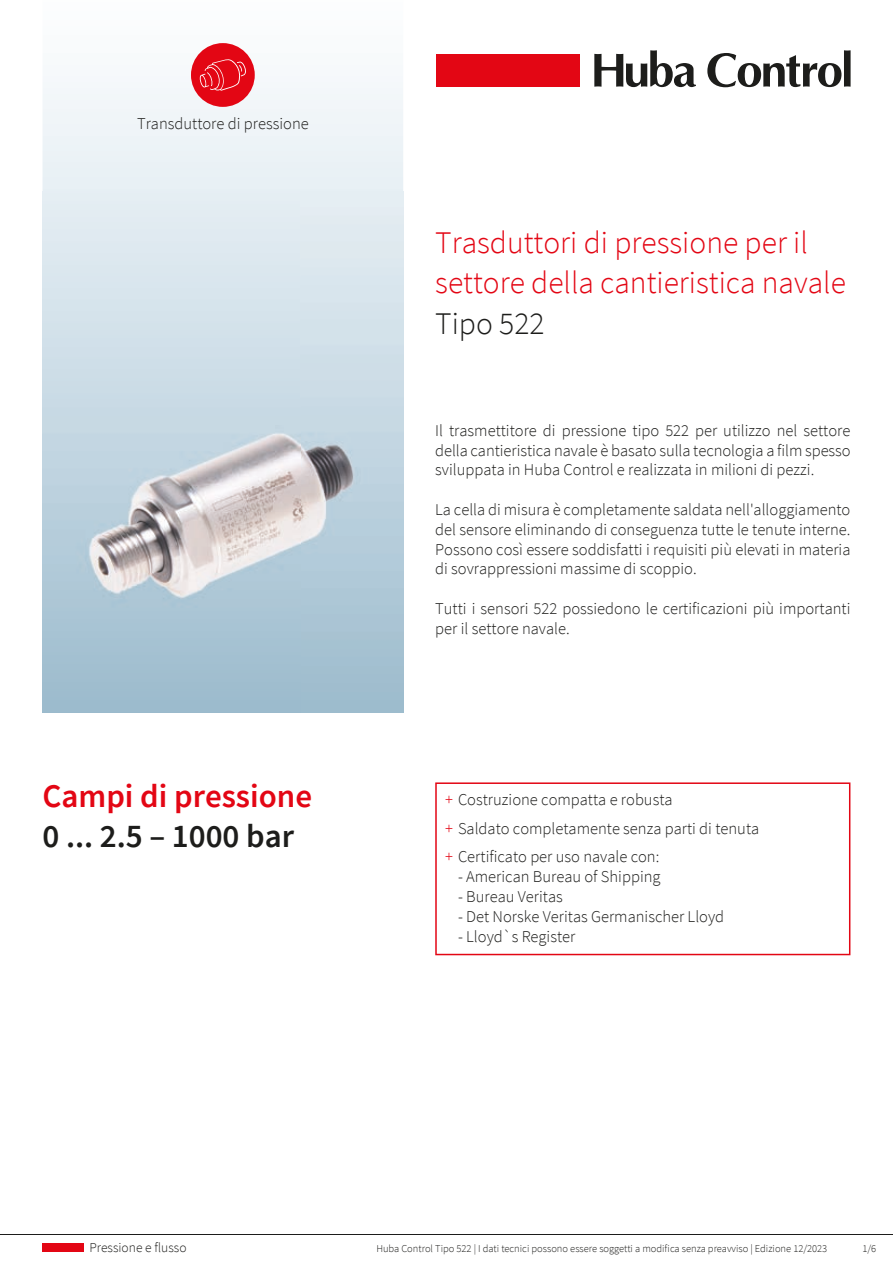
<style>
.page{position:relative;width:893px;height:1263px;background:#fff}
.page>*{position:absolute;margin:0;border:0;box-sizing:border-box;transform-origin:0 0}
.t1{font:600 33px "Source Sans Pro";color:#e30614}
.t2{font:600 33px "Source Sans Pro";color:#1d1d1b}
.t3{font:300 31.5px/40.5px "Source Sans Pro";color:#e30614}
.t4{font:300 31.5px "Source Sans Pro";color:#1d1d1b}
.t5{font:300 16.5px/19.8px "Source Sans Pro";color:#1d1d1b;text-align:justify}
.t6{font:300 13.5px "Source Sans Pro";color:#1d1d1b}
.t7{font:300 10.5px "Source Sans Pro";color:#1d1d1b}
.s1{color:#e30614}
</style>
<div class="page">
<hr style="left:0;top:1234px;width:893px;height:1px;background:#1d1d1b">
<div style="left:43px;top:1243px;width:41px;height:9px;background:#e30614"></div>
<div style="left:436px;top:54px;width:144px;height:33px;background:#e30614"></div>
<svg style="left:594px;top:50px;width:102px;height:37px"></svg>
<svg style="left:707px;top:50px;width:144px;height:37px"></svg>
<svg style="left:43px;top:43px;width:360px;height:148px"></svg>
<img style="left:43px;top:191px;width:360px;height:522px">
<div style="left:191px;top:43px;width:64px;height:64px;background:#e30614;border-radius:50%"></div>
<svg style="left:200px;top:59px;width:46px;height:32px"></svg>
<svg style="left:435px;top:782px;width:415px;height:173px"></svg>
<p class="t5" style="left:137px;top:114px;width:173px">Transduttore di pressione</p>
<h1 class="t1" style="left:43px;top:774px;width:271px">Campi di pressione</h1>
<h1 class="t2" style="left:43px;top:814px;width:253px">0 ... 2.5 – 1000 bar</h1>
<h2 class="t3" style="left:435px;top:222px;width:412px">Trasduttori di pressione per il settore della cantieristica navale</h2>
<h2 class="t4" style="left:435px;top:304px;width:111px">Tipo 522</h2>
<p class="t5" style="left:435px;top:420px;width:417px">Il trasmettitore di pressione tipo 522 per utilizzo nel settore della cantieristica navale è basato sulla tecnologia a film spesso sviluppata in Huba Control e realizzata in milioni di pezzi.</p>
<p class="t5" style="left:435px;top:500px;width:417px">La cella di misura è completamente saldata nell'alloggiamento del sensore eliminando di conseguenza tutte le tenute interne.<br>Possono così essere soddisfatti i requisiti più elevati in materia di sovrappressioni massime di scoppio.</p>
<p class="t5" style="left:435px;top:599px;width:417px">Tutti i sensori 522 possiedono le certificazioni più importanti per il settore navale.</p>
<p class="t5" style="left:445px;top:785px;width:315px;line-height:28.8px;text-align:left"><span class="s1">+</span> Costruzione compatta e robusta<br><span class="s1">+</span> Saldato completamente senza parti di tenuta <span class="s1">+</span> Certificato per uso navale con:</p>
<p class="t5" style="left:458px;top:867px;width:204px">- American Bureau of Shipping</p>
<p class="t5" style="left:458px;top:887px;width:106px">- Bureau Veritas</p>
<p class="t5" style="left:458px;top:906px;width:268px">- Det Norske Veritas Germanischer Lloyd</p>
<p class="t5" style="left:458px;top:926px;width:119px">- Lloyd`s Register</p>
<p class="t6" style="left:90px;top:1239px;width:98px">Pressione e flusso</p>
<p class="t7" style="left:376px;top:1242px;width:452px">Huba Control Tipo 522 | I dati tecnici possono essere soggetti a modifica senza preavviso | Edizione 12/2023</p>
<p class="t7" style="left:862px;top:1242px;width:15px">1/6</p>
</div>
